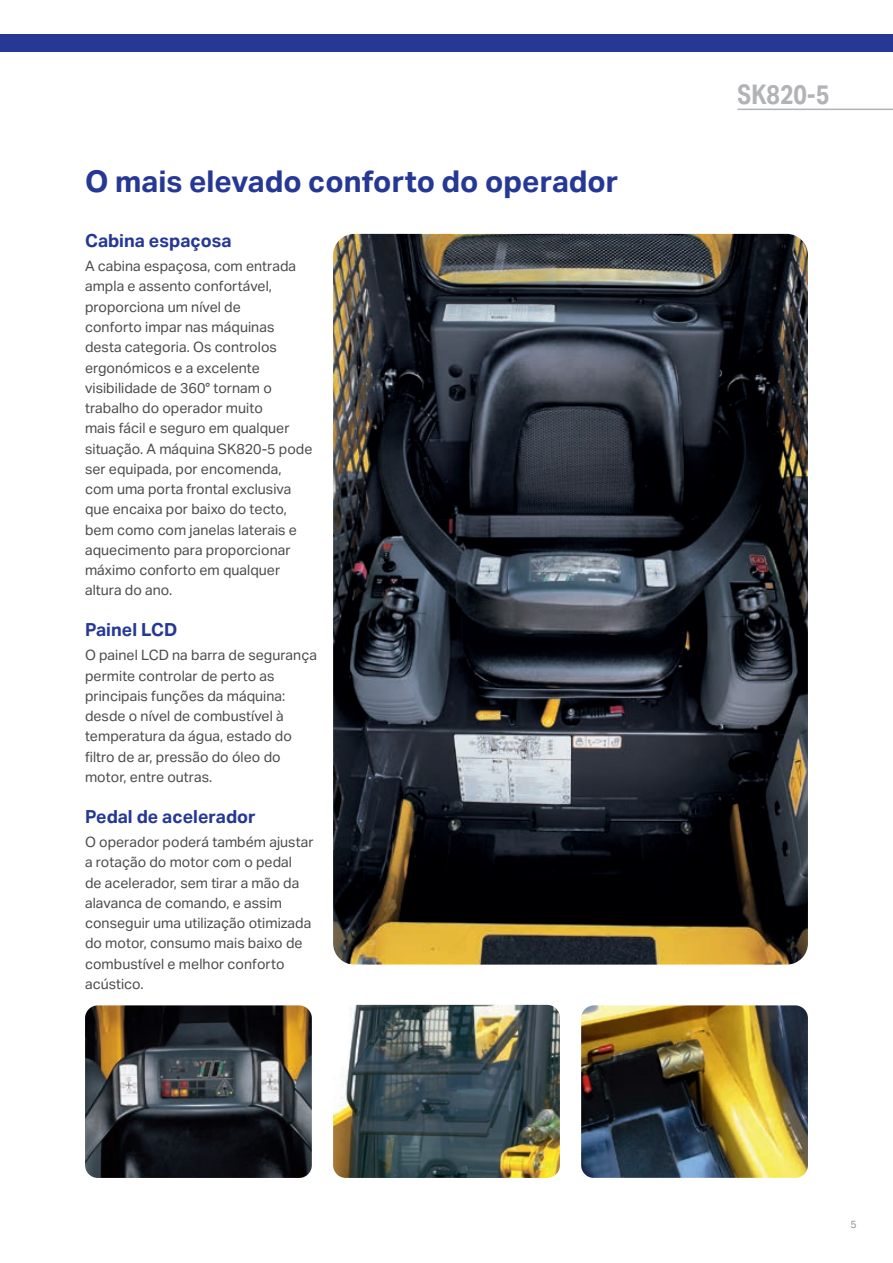
<style>
.page{position:relative;width:893px;height:1263px;background:#fff}
.page>*{position:absolute;margin:0;border:0;box-sizing:border-box;transform-origin:0 0}
.t1{font:700 30px "Aktiv Grotesk";color:#263895}
.t2{font:700 27px "Aktiv Grotesk Cd";color:#b2b3b7}
.t3{font:700 18px "Aktiv Grotesk";color:#263895}
.t4{font:14.25px/20.2px "Aktiv Grotesk";color:#4b4c4d}
.t5{font:10.5px "Aktiv Grotesk";color:#939598}
</style>
<div class="page">
<img style="left:333px;top:1005px;width:227px;height:173px">
<img style="left:85px;top:1005px;width:227px;height:173px">
<img style="left:333px;top:234px;width:475px;height:730px">
<img style="left:581px;top:1005px;width:227px;height:173px">
<div style="left:0;top:34px;width:893px;height:17px;background:#263895"></div>
<hr style="left:737px;top:109px;width:156px;height:1px;background:#b2b3b7">
<h1 class="t1" style="left:85px;top:164px;width:535px">O mais elevado conforto do operador</h1>
<p class="t3" style="left:85px;top:230px;width:148px">Cabina espaçosa</p>
<p class="t4" style="left:85px;top:256px;width:229px">A cabina espaçosa, com entrada ampla e assento confortável, proporciona um nível de<br>conforto impar nas máquinas desta categoria. Os controlos ergonómicos e a excelente visibilidade de 360° tornam o trabalho do operador muito<br>mais fácil e seguro em qualquer situação. A máquina SK820-5 pode ser equipada, por encomenda, com uma porta frontal exclusiva que encaixa por baixo do tecto, bem como com janelas laterais e aquecimento para proporcionar máximo conforto em qualquer altura do ano.</p>
<p class="t3" style="left:85px;top:619px;width:94px">Painel LCD</p>
<p class="t4" style="left:85px;top:645px;width:233px">O painel LCD na barra de segurança permite controlar de perto as principais funções da máquina: desde o nível de combustível à temperatura da água, estado do filtro de ar, pressão do óleo do motor, entre outras.</p>
<p class="t3" style="left:85px;top:806px;width:172px">Pedal de acelerador</p>
<p class="t4" style="left:85px;top:832px;width:230px">O operador poderá também ajustar a rotação do motor com o pedal<br>de acelerador, sem tirar a mão da alavanca de comando, e assim conseguir uma utilização otimizada do motor, consumo mais baixo de combustível e melhor conforto acústico.</p>
<h2 class="t2" style="left:737px;top:79px;width:93px">SK820-5</h2>
<p class="t5" style="left:850px;top:1218px;width:8px">5</p>
</div>
